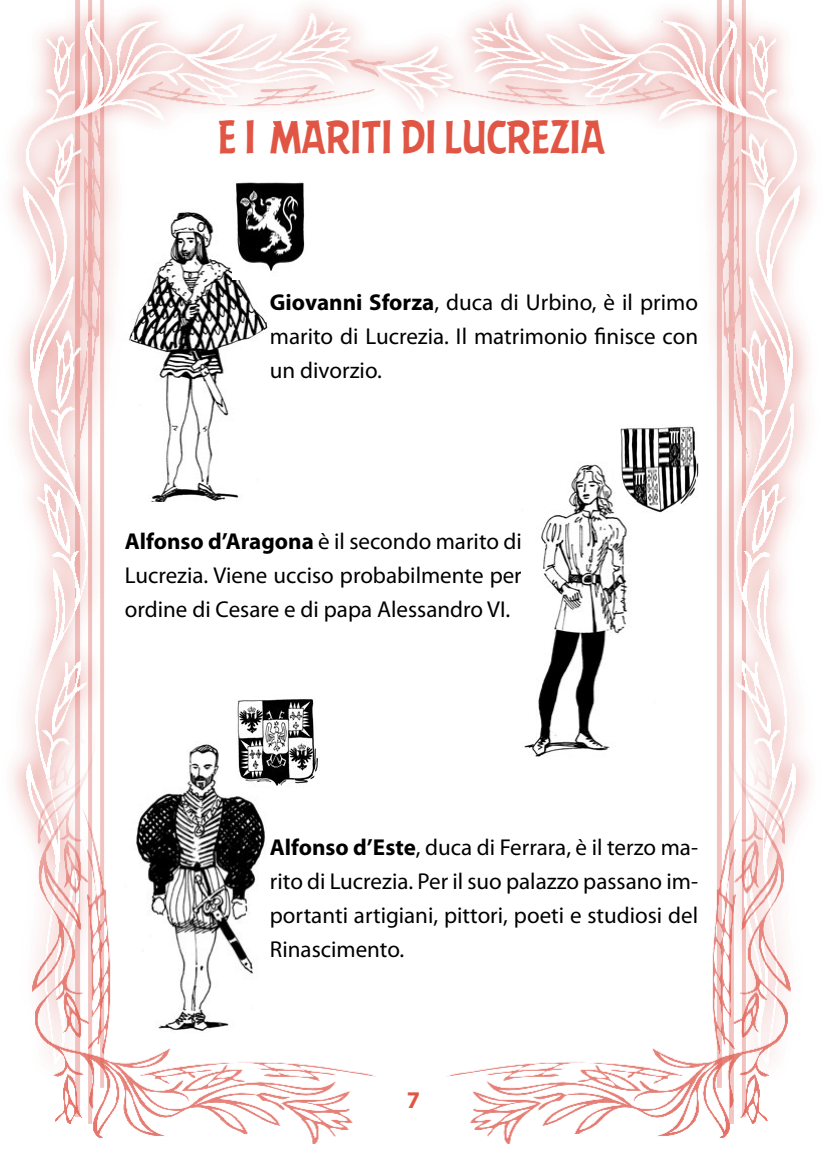
<style>
.page{position:relative;width:823px;height:1163px;background:#fff}
.page>*{position:absolute;margin:0;border:0;box-sizing:border-box;transform-origin:0 0}
.t1{font:42px "AB Flock Headline";color:#e05544}
.t2{font:700 24px "Myriad Pro";color:#e05544}
.t3{font:23px/34px "Myriad Pro";color:#000;text-align:justify}
.s1{font-weight:700}
</style>
<div class="page">
<img style="left:10px;top:0;width:802px;height:1144px">
<img style="left:125px;top:208px;width:145px;height:294px">
<img style="left:521px;top:455px;width:176px;height:301px">
<img style="left:125px;top:741px;width:145px;height:291px">
<img style="left:230px;top:694px;width:89px;height:96px">
<img style="left:619px;top:411px;width:79px;height:105px">
<img style="left:232px;top:175px;width:74px;height:104px">
<h1 class="t1" style="left:217px;top:112px;width:389px">E I MARITI DI LUCREZIA</h1>
<p class="t3" style="left:270px;top:285px;width:429px"><span class="s1">Giovanni Sforza</span>, duca di Urbino, è il primo marito di Lucrezia. Il matrimonio finisce con un divorzio.</p>
<p class="t3" style="left:125px;top:523px;width:398px"><span class="s1">Alfonso d’Aragona</span> è il secondo marito di Lucrezia. Viene ucciso probabilmente per ordine di Cesare e di papa Alessandro VI.</p>
<p class="t3" style="left:270px;top:829px;width:429px"><span class="s1">Alfonso d’Este</span>, duca di Ferrara, è il terzo ma&shy;rito di Lucrezia. Per il suo palazzo passano im&shy;portanti artigiani, pittori, poeti e studiosi del Rinascimento.</p>
<p class="t2" style="left:406px;top:1083px;width:15px">7</p>
</div>
